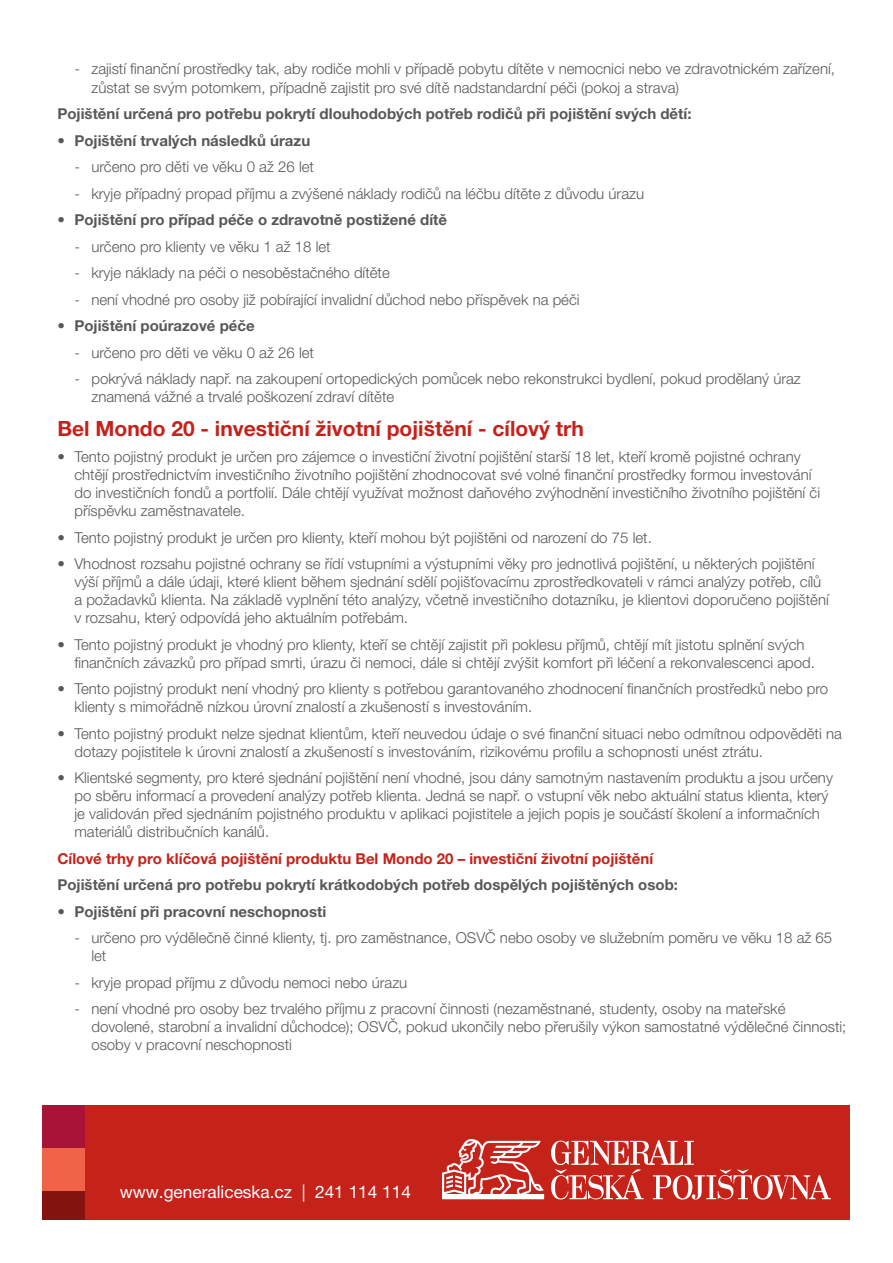
<style>
.page{position:relative;width:893px;height:1263px;background:#fff}
.page>*{position:absolute;margin:0;border:0;box-sizing:border-box;transform-origin:0 0}
.t1{font:700 21px "Helvetica Neue LT Pro";color:#c5221a}
.t2{font:17.25px "Helvetica Neue LT Pro";color:#fff}
.t3{font:300 15px/18px "Helvetica Neue LT Pro";color:#57585a}
.t4{font:700 15px "Helvetica Neue LT Pro";color:#57585a}
.t5{font:700 15px "Helvetica Neue LT Pro";color:#c5221a}
</style>
<div class="page">
<div style="left:43px;top:1105px;width:807px;height:114px;background:#c5221a"></div>
<div style="left:43px;top:1105px;width:42px;height:43px;background:#a81437"></div>
<div style="left:43px;top:1148px;width:42px;height:43px;background:#f16349"></div>
<div style="left:43px;top:1191px;width:42px;height:28px;background:#851312"></div>
<svg style="left:551px;top:1140px;width:280px;height:59px"></svg>
<svg style="left:442px;top:1139px;width:102px;height:60px"></svg>
<p class="t3" style="left:91px;top:60px;width:745px;text-indent:-17px">- zajistí finanční prostředky tak, aby rodiče mohli v případě pobytu dítěte v nemocnici nebo ve zdravotnickém zařízení, zůstat se svým potomkem, případně zajistit pro své dítě nadstandardní péči (pokoj a strava)</p>
<p class="t4" style="left:57px;top:104px;width:636px">Pojištění určená pro potřebu pokrytí dlouhodobých potřeb rodičů při pojištění svých dětí:</p>
<p class="t4" style="left:57px;top:131px;width:254px">• Pojištění trvalých následků úrazu</p>
<p class="t3" style="left:74px;top:157px;width:241px">- určeno pro děti ve věku 0 až 26 let</p>
<p class="t3" style="left:74px;top:184px;width:571px">- kryje případný propad příjmu a zvýšené náklady rodičů na léčbu dítěte z důvodu úrazu</p>
<p class="t4" style="left:57px;top:210px;width:391px">• Pojištění pro případ péče o zdravotně postižené dítě</p>
<p class="t3" style="left:74px;top:237px;width:258px">- určeno pro klienty ve věku 1 až 18 let</p>
<p class="t3" style="left:74px;top:263px;width:317px">- kryje náklady na péči o nesoběstačného dítěte</p>
<p class="t3" style="left:74px;top:290px;width:507px">- není vhodné pro osoby již pobírající invalidní důchod nebo příspěvek na péči</p>
<p class="t4" style="left:57px;top:316px;width:199px">• Pojištění poúrazové péče</p>
<p class="t3" style="left:74px;top:343px;width:241px">- určeno pro děti ve věku 0 až 26 let</p>
<p class="t3" style="left:91px;top:369px;width:711px;text-indent:-17px">- pokrývá náklady např. na zakoupení ortopedických pomůcek nebo rekonstrukci bydlení, pokud prodělaný úraz znamená vážné a trvalé poškození zdraví dítěte</p>
<h1 class="t1" style="left:57px;top:415px;width:528px">Bel Mondo 20 - investiční životní pojištění - cílový trh</h1>
<p class="t3" style="left:74px;top:448px;width:747px;text-indent:-17px">• Tento pojistný produkt je určen pro zájemce o investiční životní pojištění starší 18 let, kteří kromě pojistné ochrany chtějí prostřednictvím investičního životního pojištění zhodnocovat své volné finanční prostředky formou investování do investičních fondů a portfolií. Dále chtějí využívat možnost daňového zvýhodnění investičního životního pojištění či příspěvku zaměstnavatele.</p>
<p class="t3" style="left:57px;top:528px;width:596px">• Tento pojistný produkt je určen pro klienty, kteří mohou být pojištěni od narození do 75 let.</p>
<p class="t3" style="left:74px;top:555px;width:756px;text-indent:-17px">• Vhodnost rozsahu pojistné ochrany se řídí vstupními a výstupními věky pro jednotlivá pojištění, u některých pojištění výší příjmů a dále údaji, které klient během sjednání sdělí pojišťovacímu zprostředkovateli v rámci analýzy potřeb, cílů a požadavků klienta. Na základě vyplnění této analýzy, včetně investičního dotazníku, je klientovi doporučeno pojištění v rozsahu, který odpovídá jeho aktuálním potřebám.</p>
<p class="t3" style="left:74px;top:635px;width:742px;text-indent:-17px">• Tento pojistný produkt je vhodný pro klienty, kteří se chtějí zajistit při poklesu příjmů, chtějí mít jistotu splnění svých finančních závazků pro případ smrti, úrazu či nemoci, dále si chtějí zvýšit komfort při léčení a rekonvalescenci apod.</p>
<p class="t3" style="left:74px;top:680px;width:755px;text-indent:-17px">• Tento pojistný produkt není vhodný pro klienty s potřebou garantovaného zhodnocení finančních prostředků nebo pro klienty s mimořádně nízkou úrovní znalostí a zkušeností s investováním.</p>
<p class="t3" style="left:74px;top:724px;width:769px;text-indent:-17px">• Tento pojistný produkt nelze sjednat klientům, kteří neuvedou údaje o své finanční situaci nebo odmítnou odpověděti na dotazy pojistitele k úrovni znalostí a zkušeností s investováním, rizikovému profilu a schopnosti unést ztrátu.</p>
<p class="t3" style="left:74px;top:769px;width:760px;text-indent:-17px">• Klientské segmenty, pro které sjednání pojištění není vhodné, jsou dány samotným nastavením produktu a jsou určeny po sběru informací a provedení analýzy potřeb klienta. Jedná se např. o vstupní věk nebo aktuální status klienta, který je validován před sjednáním pojistného produktu v aplikaci pojistitele a jejich popis je součástí školení a informačních materiálů distribučních kanálů.</p>
<p class="t5" style="left:57px;top:849px;width:597px">Cílové trhy pro klíčová pojištění produktu Bel Mondo 20 – investiční životní pojištění</p>
<p class="t4" style="left:57px;top:876px;width:622px">Pojištění určená pro potřebu pokrytí krátkodobých potřeb dospělých pojištěných osob:</p>
<p class="t4" style="left:57px;top:902px;width:270px">• Pojištění při pracovní neschopnosti</p>
<p class="t3" style="left:91px;top:929px;width:742px;text-indent:-17px">- určeno pro výdělečně činné klienty, tj. pro zaměstnance, OSVČ nebo osoby ve služebním poměru ve věku 18 až 65 let</p>
<p class="t3" style="left:74px;top:973px;width:334px">- kryje propad příjmu z důvodu nemoci nebo úrazu</p>
<p class="t3" style="left:91px;top:1000px;width:756px;text-indent:-17px">- není vhodné pro osoby bez trvalého příjmu z pracovní činnosti (nezaměstnané, studenty, osoby na mateřské dovolené, starobní a invalidní důchodce); OSVČ, pokud ukončily nebo přerušily výkon samostatné výdělečné činnosti; osoby v pracovní neschopnosti</p>
<p class="t2" style="left:120px;top:1182px;width:293px">www.generaliceska.cz | 241 114 114</p>
</div>
